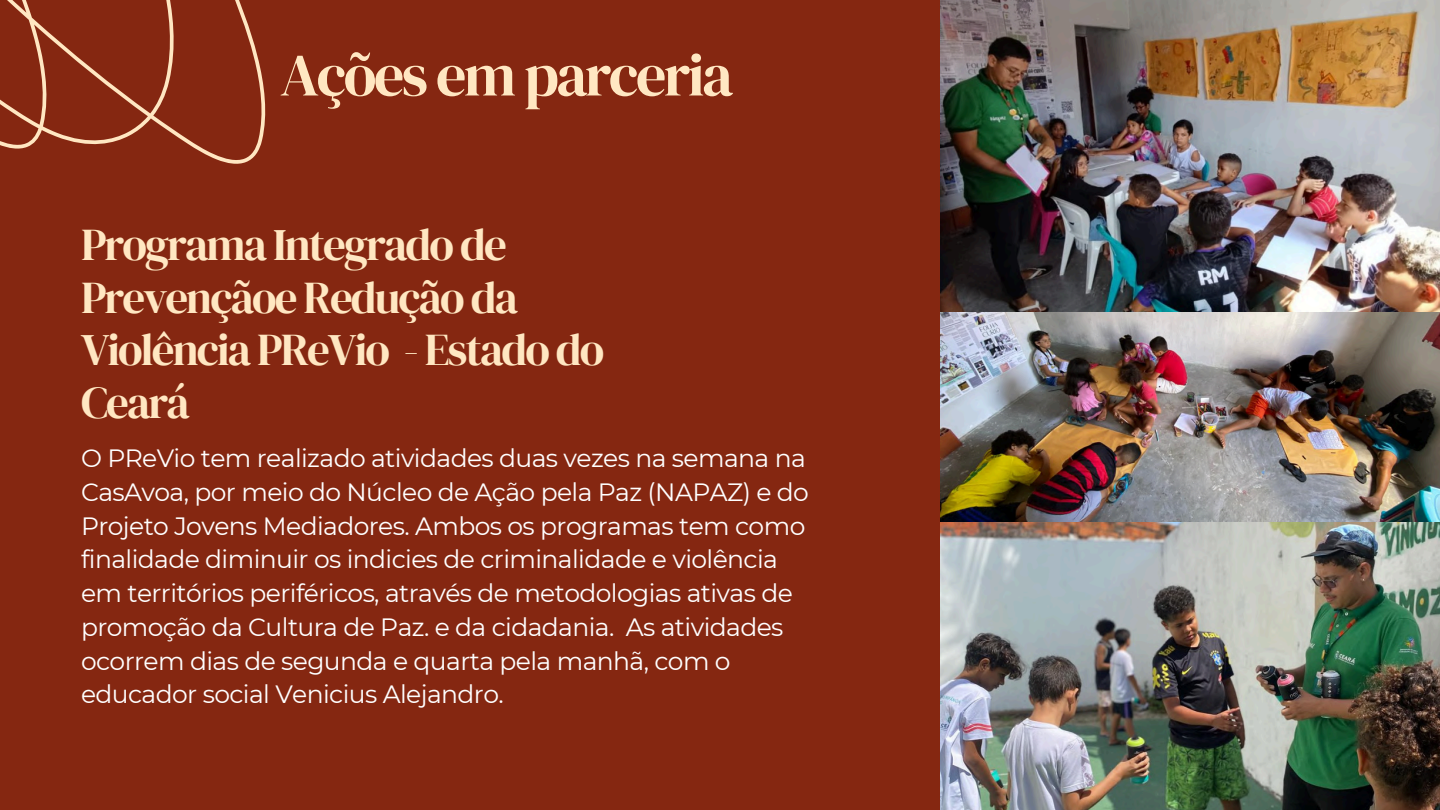
<style>
.page{position:relative;width:1440px;height:810px;background:#852711}
.page>*{position:absolute;margin:0;border:0;box-sizing:border-box;transform-origin:0 0}
.t1{font:60px "DM Serif Display";letter-spacing:-.04em;color:#ffe7c2}
.t2{font:45px/52.5px "DM Serif Display";letter-spacing:-.04em;color:#ffe7c2}
.t3{font:25px/33.8px "Montserrat";letter-spacing:-.025em;color:#fff}
</style>
<div class="page">
<svg style="left:0;top:0;width:266px;height:164px"></svg>
<img style="left:940px;top:312px;width:500px;height:498px">
<img style="left:940px;top:0;width:500px;height:312px">
<h1 class="t1" style="left:280px;top:33px;width:455px">Ações em parceria</h1>
<h2 class="t2" style="left:81px;top:218px;width:525px">Programa Integrado de<br>Prevençãoe Redução da<br>Violência PReVio - Estado do<br>Ceará</h2>
<p class="t3" style="left:81px;top:441px;width:729px">O PReVio tem realizado atividades duas vezes na semana na CasAvoa, por meio do Núcleo de Ação pela Paz (NAPAZ) e do Projeto Jovens Mediadores. Ambos os programas tem como finalidade diminuir os indicies de criminalidade e violência em territórios periféricos, através de metodologias ativas de promoção da Cultura de Paz. e da cidadania. As atividades ocorrem dias de segunda e quarta pela manhã, com o educador social Venicius Alejandro.</p>
</div>
